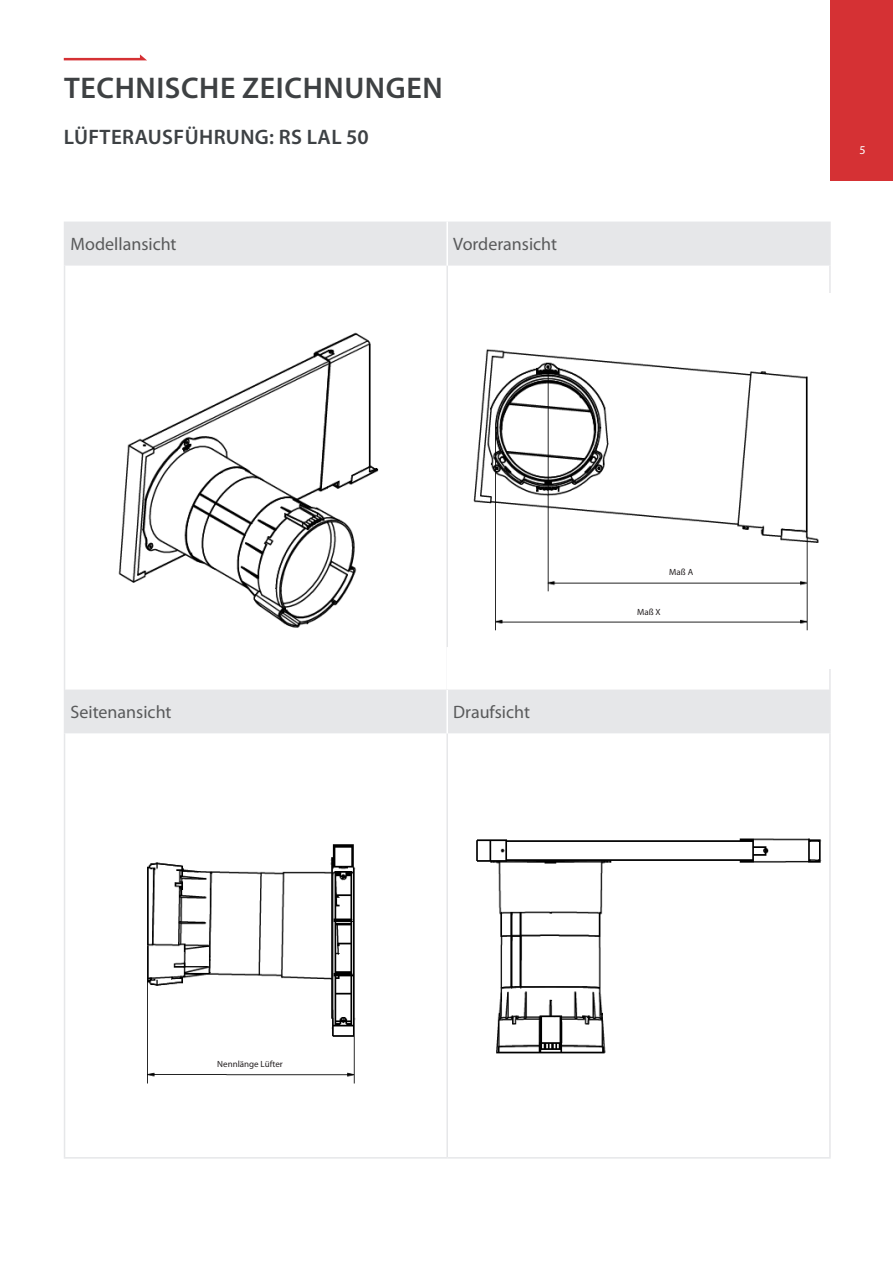
<style>
.page{position:relative;width:893px;height:1263px;background:#fff}
.page>*{position:absolute;margin:0;border:0;box-sizing:border-box;transform-origin:0 0}
.Kapitel-Headline{font:600 30px "Myriad Pro";letter-spacing:.02em;color:#3e4143}
.Baureihe-Headline{font:600 21px "Myriad Pro";letter-spacing:.02em;color:#3d4144}
.t1{font:18px "Myriad Pro";color:#595a5b}
.Seitenzahl{font:12px "Myriad Pro";color:#fff}
.t2{font:9px "Myriad Pro";color:#231f20}
</style>
<div class="page">
<svg style="left:65px;top:223px;width:764px;height:509px"></svg>
<hr style="left:64px;top:222px;width:383px;height:1px;background:#e6e7e9">
<hr style="left:64px;top:223px;width:1px;height:41px;background:#e6e7e9">
<hr style="left:447px;top:222px;width:384px;height:1px;background:#e6e7e9">
<hr style="left:829px;top:223px;width:2px;height:41px;background:#e6e7e9">
<hr style="left:64px;top:264px;width:383px;height:2px;background:#e6e7e9">
<hr style="left:64px;top:266px;width:1px;height:424px;background:#e6e7e9">
<hr style="left:447px;top:264px;width:384px;height:2px;background:#e6e7e9">
<hr style="left:446px;top:266px;width:2px;height:424px;background:#e6e7e9">
<hr style="left:829px;top:266px;width:2px;height:424px;background:#e6e7e9">
<hr style="left:64px;top:690px;width:1px;height:42px;background:#e6e7e9">
<hr style="left:829px;top:690px;width:2px;height:42px;background:#e6e7e9">
<hr style="left:64px;top:732px;width:383px;height:1px;background:#e6e7e9">
<hr style="left:64px;top:733px;width:1px;height:424px;background:#e6e7e9">
<hr style="left:447px;top:732px;width:384px;height:1px;background:#e6e7e9">
<hr style="left:446px;top:733px;width:2px;height:424px;background:#e6e7e9">
<hr style="left:829px;top:733px;width:2px;height:424px;background:#e6e7e9">
<hr style="left:64px;top:1157px;width:383px;height:1px;background:#e6e7e9">
<hr style="left:447px;top:1157px;width:384px;height:1px;background:#e6e7e9">
<hr style="left:65px;top:690px;width:382px;height:1px;background:#e6e7e9">
<hr style="left:447px;top:690px;width:382px;height:1px;background:#e6e7e9">
<hr style="left:446px;top:222px;width:2px;height:44px;background:#fff">
<hr style="left:446px;top:690px;width:2px;height:43px;background:#fff">
<hr style="left:446px;top:647px;width:2px;height:42px;background:#fff">
<img style="left:457px;top:293px;width:374px;height:375px">
<img style="left:476px;top:838px;width:346px;height:216px">
<img style="left:108px;top:306px;width:283px;height:349px">
<img style="left:147px;top:844px;width:209px;height:240px">
<div style="left:163px;top:1056px;width:174px;height:15px;background:#fff"></div>
<div style="left:594px;top:564px;width:174px;height:15px;background:#fff"></div>
<div style="left:562px;top:604px;width:174px;height:15px;background:#fff"></div>
<svg style="left:64px;top:54px;width:83px;height:6px"></svg>
<div style="left:830px;top:0;width:63px;height:181px;background:#d53134"></div>
<p class="Kapitel-Headline" style="left:64px;top:69px;width:380px">TECHNISCHE ZEICHNUNGEN</p>
<p class="Baureihe-Headline" style="left:64px;top:123px;width:306px">LÜFTERAUSFÜHRUNG: RS LAL 50</p>
<p class="t1" style="left:71px;top:233px;width:108px">Modellansicht</p>
<p class="t1" style="left:453px;top:233px;width:105px">Vorderansicht</p>
<p class="t1" style="left:71px;top:701px;width:103px">Seitenansicht</p>
<p class="t1" style="left:453px;top:701px;width:78px">Draufsicht</p>
<p class="t2" style="left:669px;top:567px;width:25px">Maß A</p>
<p class="t2" style="left:637px;top:606px;width:25px">Maß X</p>
<p class="t2" style="left:217px;top:1058px;width:67px">Nennlänge Lüfter</p>
<p class="Seitenzahl" style="left:859px;top:143px;width:8px">5</p>
</div>
